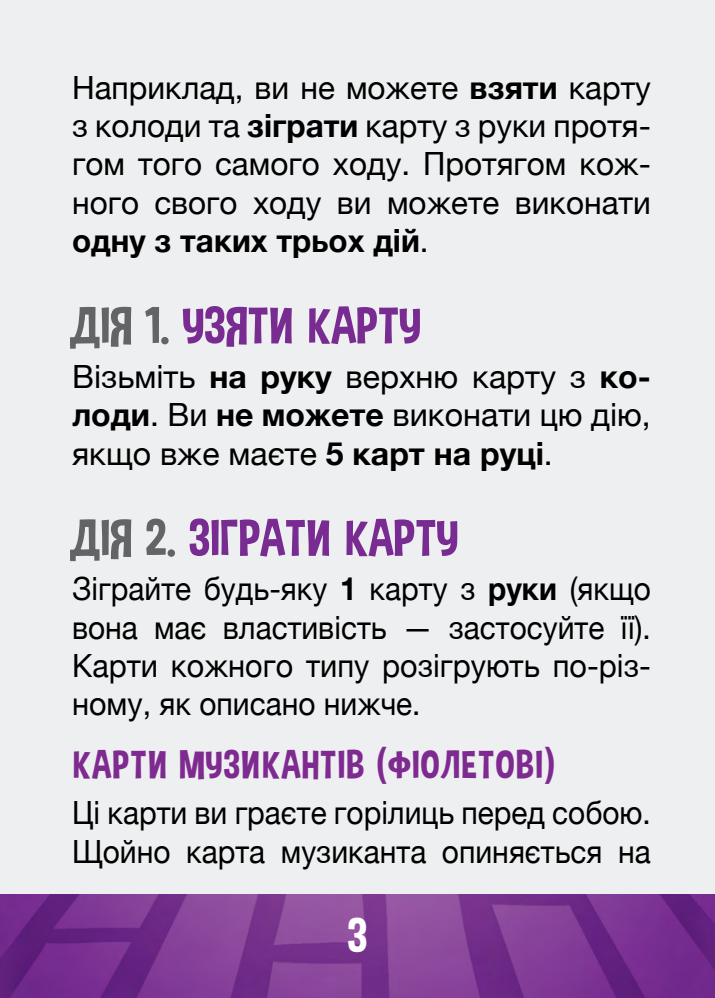
<style>
.page{position:relative;width:715px;height:998px;background:#fff}
.page>*{position:absolute;margin:0;border:0;box-sizing:border-box;transform-origin:0 0}
.t1{font:52px "Dimbo Russian";color:#782b90}
.t2{font:48px "Dimbo Russian";color:#fff}
.t3{font:40px "Dimbo Russian";letter-spacing:.03em;color:#7e2a90}
.t4{font:32px/38.4px "Helvetica Neue";color:#000;text-align:justify}
.t5{font:32px/38.4px "Helvetica Neue";color:#000;text-align:justify;scale:.93 1}
.s1{font-weight:700}
.s2{color:#636466}
</style>
<div class="page">
<div style="left:0;top:0;width:714px;height:998px;background:#eeeff0"></div>
<img style="left:1px;top:894px;width:713px;height:104px">
<img style="left:0;top:894px;width:1px;height:104px">
<p class="t4" style="left:72px;top:70px;width:580px">Наприклад, ви не можете <span class="s1">взяти</span> карту з колоди та <span class="s1">зіграти</span> карту з руки протя&shy;гом того самого ходу. Протягом кож&shy;ного свого ходу ви можете виконати <span class="s1">одну з таких трьох дій</span>.</p>
<h1 class="t1" style="left:72px;top:295px;width:350px"><span class="s2">ДІЯ 1.</span> УЗЯТИ КАРТУ</h1>
<p class="t4" style="left:72px;top:359px;width:580px">Візьміть <span class="s1">на руку</span> верхню карту з <span class="s1">ко&shy;лоди</span>. Ви <span class="s1">не можете</span> виконати цю дію, якщо вже маєте <span class="s1">5 карт на руці</span>.</p>
<h1 class="t1" style="left:72px;top:508px;width:388px"><span class="s2">ДІЯ 2.</span> ЗІГРАТИ КАРТУ</h1>
<p class="t5" style="left:72px;top:571px;width:623px">Зіграйте будь-яку <span class="s1">1</span> карту з <span class="s1">руки</span> (якщо вона має властивість — застосуйте її).<br>Карти кожного типу розігрують по-різ&shy;ному, як описано нижче.</p>
<p class="t3" style="left:72px;top:741px;width:484px">КАРТИ МУЗИКАНТІВ (ФІОЛЕТОВІ)</p>
<p class="t5" style="left:72px;top:795px;width:623px">Ці карти ви граєте горілиць перед собою.<br>Щойно карта музиканта опиняється на</p>
<h2 class="t2" style="left:348px;top:908px;width:21px">3</h2>
</div>
